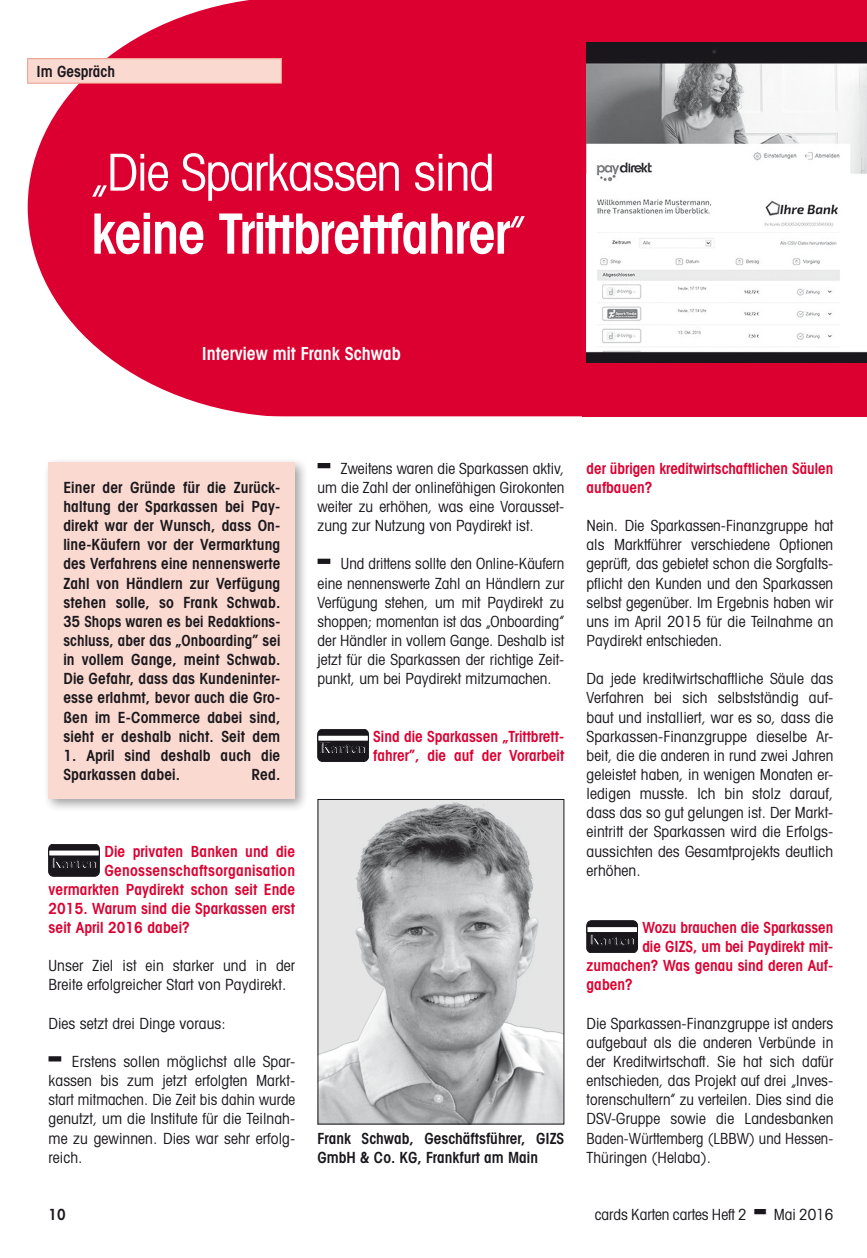
<style>
.page{position:relative;width:867px;height:1258px;background:#fff}
.page>*{position:absolute;margin:0;border:0;box-sizing:border-box;transform-origin:0 0}
.t1{font:600 condensed 55.5px "Avant Garde";letter-spacing:-.025em;color:#fff}
.t2{font:condensed 51px "Avant Garde";letter-spacing:-.025em;color:#fff}
.t3{font:600 condensed 18px "Avant Garde";color:#fff}
.t4{font:condensed 15.3px/19.2px "Avant Garde";letter-spacing:.005em;color:#1a171c;text-align:justify}
.t5{font:600 condensed 15.3px/19.2px "Avant Garde";letter-spacing:.01em;color:#1a171c}
.t6{font:600 condensed 15.3px/19.2px "Avant Garde";color:#dc0031}
.t7{font:700 15.15px "Stempel Garamond";color:#fff}
.s1{font-weight:400;font-size:51px}
</style>
<div class="page">
<svg style="left:28px;top:0;width:558px;height:416px;background:#df1744"></svg>
<div style="left:28px;top:59px;width:253px;height:24px;background:#f9d9d0"></div>
<div style="left:27px;top:58px;width:255px;height:26px;border:1px solid #ee9a8a"></div>
<div style="left:43px;top:457px;width:266px;height:356px;background:#1a171c;opacity:.4"></div>
<div style="left:49px;top:462px;width:246px;height:337px;background:#f9d9d0"></div>
<div style="left:49px;top:1056px;width:12px;height:5px;background:#1a171c"></div>
<div style="left:49px;top:844px;width:50px;height:32px;background:#1a171c;border-radius:5px"></div>
<div style="left:49px;top:850px;width:50px;height:6px;background:#fff"></div>
<div style="left:49px;top:844px;width:50px;height:32px;border:1px solid #1a171c;border-radius:5px"></div>
<div style="left:317px;top:463px;width:13px;height:5px;background:#1a171c"></div>
<div style="left:317px;top:559px;width:13px;height:5px;background:#1a171c"></div>
<div style="left:318px;top:729px;width:50px;height:32px;background:#1a171c;border-radius:5px"></div>
<div style="left:318px;top:735px;width:50px;height:6px;background:#fff"></div>
<div style="left:317px;top:735px;width:51px;height:6px;border:1px solid #1a171c"></div>
<div style="left:317px;top:729px;width:51px;height:32px;border:1px solid #1a171c;border-radius:5px"></div>
<div style="left:587px;top:921px;width:50px;height:32px;background:#1a171c;border-radius:5px"></div>
<div style="left:587px;top:926px;width:50px;height:6px;background:#fff"></div>
<div style="left:586px;top:926px;width:51px;height:7px;border:1px solid #1a171c"></div>
<div style="left:586px;top:920px;width:51px;height:33px;border:1px solid #1a171c;border-radius:5px"></div>
<img style="left:319px;top:801px;width:243px;height:321px">
<img style="left:586px;top:42px;width:281px;height:321px">
<div style="left:582px;top:0;width:285px;height:42px;background:#dc0031"></div>
<div style="left:582px;top:363px;width:285px;height:53px;background:#dc0031"></div>
<p class="t5" style="left:37px;top:62px;width:80px">Im Gespräch</p>
<h2 class="t2" style="left:91px;top:141px;width:405px">„Die Sparkassen sind</h2>
<h1 class="t1" style="left:91px;top:200px;width:436px">keine Trittbrettfahrer<span class="s1">”</span></h1>
<p class="t3" style="left:202px;top:343px;width:201px">Interview mit Frank Schwab</p>
<p class="t5" style="left:63px;top:478px;width:218px;text-align:justify">Einer der Gründe für die Zurück&shy;haltung der Sparkassen bei Pay&shy;direkt war der Wunsch, dass On&shy;line-Käufern vor der Vermarktung des Verfahrens eine nennenswerte Zahl von Händlern zur Verfügung stehen solle, so Frank Schwab.<br>35 Shops waren es bei Redaktions&shy;schluss, aber das „Onboarding” sei in vollem Gange, meint Schwab.<br>Die Gefahr, dass das Kundeninter&shy;esse erlahmt, bevor auch die Gro&shy;ßen im E-Commerce dabei sind, sieht er deshalb nicht. Seit dem</p>
<p class="t5" style="left:63px;top:745px;width:218px">1. April sind deshalb auch die<br>Sparkassen dabei.</p>
<p class="t5" style="left:251px;top:765px;width:30px">Red.</p>
<p class="t4" style="left:317px;top:458px;width:248px;text-indent:23px">Zweitens waren die Sparkassen aktiv, um die Zahl der onlinefähigen Girokonten weiter zu erhöhen, was eine Vorausset&shy;zung zur Nutzung von Paydirekt ist.</p>
<p class="t4" style="left:317px;top:554px;width:248px;text-indent:23px">Und drittens sollte den Online-Käufern eine nennenswerte Zahl an Händlern zur Verfügung stehen, um mit Paydirekt zu shoppen; momentan ist das „Onboarding” der Händler in vollem Gange. Deshalb ist jetzt für die Sparkassen der richtige Zeit&shy;punkt, um bei Paydirekt mitzumachen.</p>
<p class="t6" style="left:373px;top:726px;width:192px">Sind die Sparkassen „Trittbrett&shy;fahrer”, die auf der Vorarbeit</p>
<p class="t7" style="left:320px;top:739px;width:48px">Karten</p>
<p class="t6" style="left:104px;top:841px;width:192px">Die privaten Banken und die</p>
<p class="t6" style="left:104px;top:860px;width:192px">Genossenschaftsorganisation</p>
<p class="t6" style="left:49px;top:879px;width:248px">vermarkten Paydirekt schon seit Ende</p>
<p class="t6" style="left:49px;top:898px;width:248px">2015. Warum sind die Sparkassen erst</p>
<p class="t6" style="left:49px;top:918px;width:143px">seit April 2016 dabei?</p>
<p class="t4" style="left:49px;top:956px;width:248px">Unser Ziel ist ein starker und in der<br>Breite erfolgreicher Start von Paydirekt.</p>
<p class="t4" style="left:49px;top:1013px;width:179px">Dies setzt drei Dinge voraus:</p>
<p class="t4" style="left:49px;top:1051px;width:248px;text-indent:23px">Erstens sollen möglichst alle Spar&shy;kassen bis zum jetzt erfolgten Markt&shy;start mitmachen. Die Zeit bis dahin wurde genutzt, um die Institute für die Teilnah&shy;me zu gewinnen. Dies war sehr erfolg&shy;reich.</p>
<p class="t7" style="left:51px;top:854px;width:48px">Karten</p>
<p class="t5" style="left:317px;top:1128px;width:248px">Frank Schwab, Geschäftsführer, GIZS<br>GmbH &amp; Co. KG, Frankfurt am Main</p>
<p class="t6" style="left:586px;top:458px;width:248px">der übrigen kreditwirtschaftlichen Säulen aufbauen?</p>
<p class="t4" style="left:586px;top:516px;width:248px">Nein. Die Sparkassen-Finanzgruppe hat als Marktführer verschiedene Optionen geprüft, das gebietet schon die Sorgfalts&shy;pflicht den Kunden und den Sparkassen selbst gegenüber. Im Ergebnis haben wir uns im April 2015 für die Teilnahme an Paydirekt entschieden.</p>
<p class="t4" style="left:586px;top:669px;width:248px">Da jede kreditwirtschaftliche Säule das Verfahren bei sich selbstständig auf&shy;baut und installiert, war es so, dass die Sparkassen-Finanzgruppe dieselbe Ar&shy;beit, die die anderen in rund zwei Jahren geleistet haben, in wenigen Monaten er&shy;ledigen musste. Ich bin stolz darauf, dass das so gut gelungen ist. Der Markt&shy;eintritt der Sparkassen wird die Erfolgs&shy;aussichten des Gesamtprojekts deutlich erhöhen.</p>
<p class="t6" style="left:642px;top:918px;width:192px">Wozu brauchen die Sparkassen</p>
<p class="t6" style="left:642px;top:937px;width:192px">die GIZS, um bei Paydirekt mit-</p>
<p class="t6" style="left:586px;top:956px;width:248px">zumachen? Was genau sind deren Auf-</p>
<p class="t6" style="left:586px;top:975px;width:48px">gaben?</p>
<p class="t4" style="left:586px;top:1013px;width:248px">Die Sparkassen-Finanzgruppe ist anders aufgebaut als die anderen Verbünde in der Kreditwirtschaft. Sie hat sich dafür entschieden, das Projekt auf drei „Inves&shy;torenschultern” zu verteilen. Dies sind die DSV-Gruppe sowie die Landesbanken Baden-Württemberg (LBBW) und Hessen-Thüringen (Helaba).</p>
<p class="t7" style="left:589px;top:930px;width:48px">Karten</p>
<p class="t5" style="left:49px;top:1205px;width:19px">10</p>
<p class="t4" style="left:594px;top:1204px;width:153px">cards Karten cartes Heft 2</p>
<p class="t4" style="left:773px;top:1204px;width:61px">Mai 2016</p>
</div>
